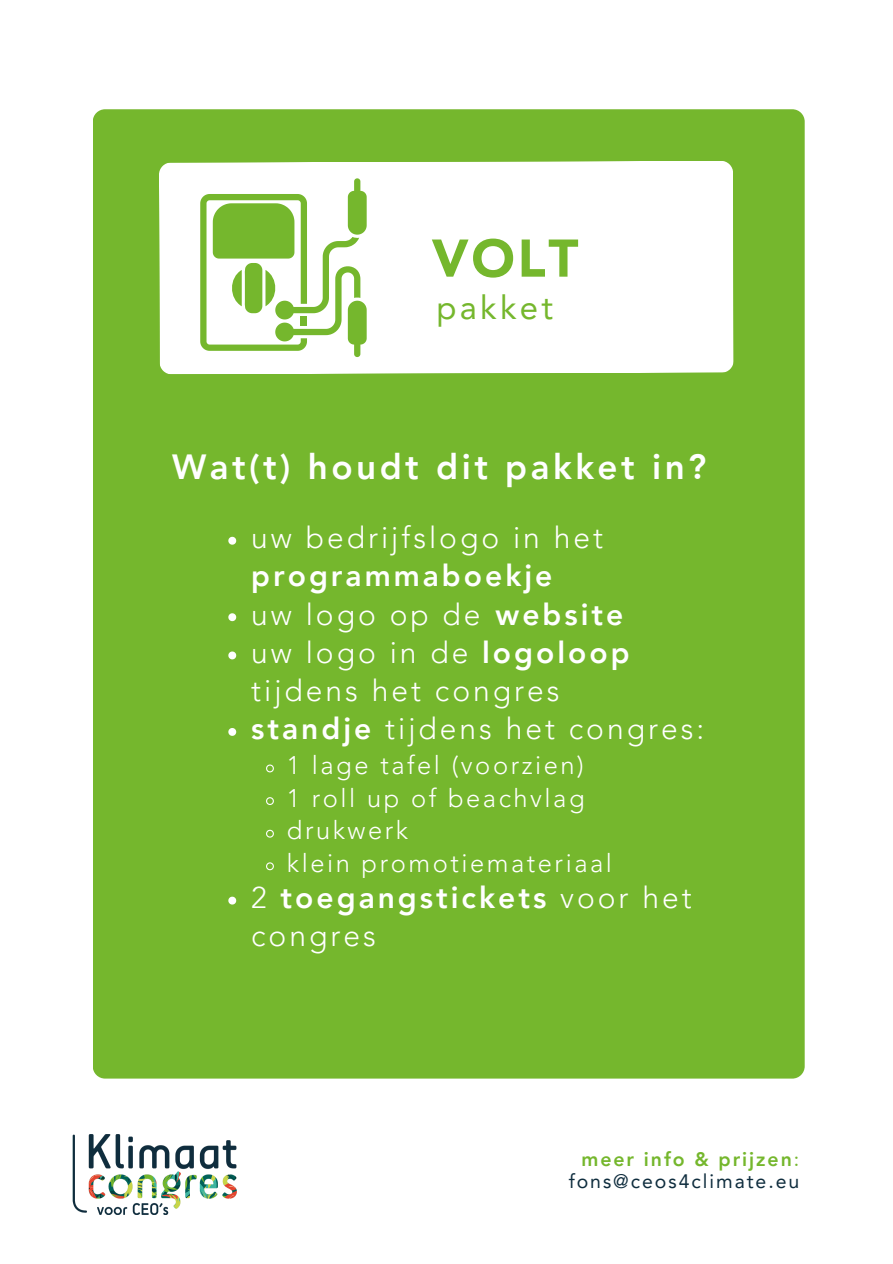
<style>
.page{position:relative;width:893px;height:1264px;background:#fff}
.page>*{position:absolute;margin:0;border:0;box-sizing:border-box;transform-origin:0 0}
.t1{font:900 52.5px "Avenir LT Pro";color:#75b72d}
.t2{font:800 34.95px "Avenir LT Pro";letter-spacing:.1em;color:#fff}
.t3{font:33px "Avenir LT Pro";letter-spacing:.1em;color:#75b72d}
.t4{font:300 30px/38.2px "Avenir LT Pro";letter-spacing:.1em;color:#fff}
.t5{font:300 25.5px "Avenir LT Pro";letter-spacing:.1em;color:#fff}
.t6{font:19.5px/21.3px "Avenir LT Pro";letter-spacing:.1em;color:#0f2d3e;text-align:right}
.s1{font-weight:800}
.s2{font-weight:800;color:#75b72d}
.s3{color:#75b72d}
</style>
<div class="page">
<div style="left:93px;top:109px;width:711px;height:969px;background:#75b72d;border-radius:12px"></div>
<img style="left:72px;top:1134px;width:165px;height:80px">
<div style="left:159px;top:161px;width:574px;height:213px;background:#fff"></div>
<svg style="left:228px;top:537px;width:8px;height:7px"></svg>
<svg style="left:228px;top:613px;width:8px;height:8px"></svg>
<svg style="left:228px;top:651px;width:8px;height:8px"></svg>
<svg style="left:228px;top:728px;width:8px;height:8px"></svg>
<svg style="left:266px;top:764px;width:8px;height:9px"></svg>
<svg style="left:266px;top:797px;width:8px;height:8px"></svg>
<svg style="left:266px;top:829px;width:8px;height:9px"></svg>
<svg style="left:266px;top:862px;width:8px;height:9px"></svg>
<svg style="left:228px;top:896px;width:8px;height:8px"></svg>
<svg style="left:200px;top:178px;width:166px;height:179px"></svg>
<p class="t1" style="left:431px;top:237px;width:148px">VOLT</p>
<p class="t3" style="left:436px;top:294px;width:118px">pakket</p>
<p class="t2" style="left:172px;top:452px;width:536px">Wat(t) houdt dit pakket in?</p>
<p class="t4" style="left:251px;top:521px;width:353px">uw bedrijfslogo in het <span class="s1">programmaboekje</span></p>
<p class="t4" style="left:251px;top:597px;width:374px">uw logo op de <span class="s1">website</span></p>
<p class="t4" style="left:251px;top:636px;width:380px">uw logo in de <span class="s1">logoloop </span>tijdens het congres</p>
<p class="t4" style="left:251px;top:712px;width:454px"><span class="s1">standje</span> tijdens het congres:</p>
<p class="t5" style="left:287px;top:754px;width:298px">1 lage tafel (voorzien)</p>
<p class="t5" style="left:287px;top:787px;width:299px">1 roll up of beachvlag</p>
<p class="t5" style="left:287px;top:820px;width:123px">drukwerk</p>
<p class="t5" style="left:287px;top:852px;width:326px">klein promotiemateriaal</p>
<p class="t4" style="left:251px;top:881px;width:442px">2 <span class="s1">toegangstickets</span> voor het congres</p>
<p class="t6" style="left:568px;top:1150px;width:232px"><span class="s2">meer info &amp; prijzen</span><span class="s3">: </span>fons@ceos4climate.eu</p>
</div>
